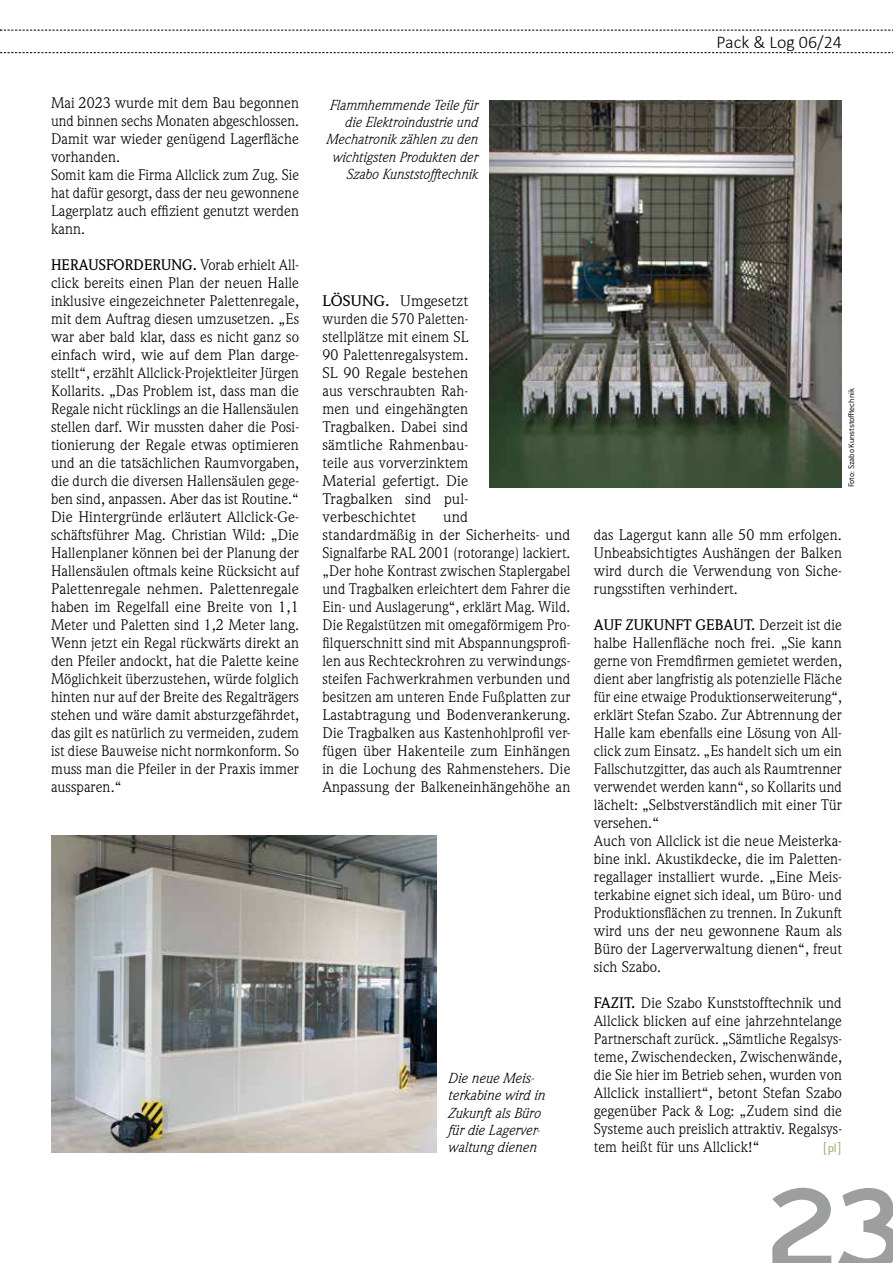
<style>
.page{position:relative;width:893px;height:1263px;background:#fff}
.page>*{position:absolute;margin:0;border:0;box-sizing:border-box;transform-origin:0 0}
.t1{font:700 108px "Aerohop";color:#9c9e9f}
.t2{font:300 18px "Calibri";color:#000}
.t3{font:15px/18px "Weidemann Std";letter-spacing:.005em;color:#000;text-align:justify}
.t4{font:15px/18px "Weidemann Std";letter-spacing:.005em;color:#000;text-align:justify;scale:1.07 1}
.t5{font:italic 14.25px/17.1px "Weidemann Std";color:#000}
.t6{font:300 13.5px "Conduit ITC Pro";color:#9da268}
.t7{font:300 9px "Conduit ITC Pro";letter-spacing:-.015em;color:#000}
.s1{font-weight:500}
</style>
<div class="page">
<img style="left:490px;top:100px;width:352px;height:387px">
<img style="left:51px;top:835px;width:386px;height:318px">
<svg style="left:0;top:52px;width:893px;height:1px"></svg>
<svg style="left:0;top:30px;width:893px;height:1px"></svg>
<p class="t3" style="left:51px;top:94px;width:250px;text-align:left">Mai 2023 wurde mit dem Bau begonnen und binnen sechs Monaten abgeschlossen.<br>Damit war wieder genügend Lagerfläche vorhanden.<br>Somit kam die Firma Allclick zum Zug. Sie hat dafür gesorgt, dass der neu gewonnene<br>Lagerplatz auch effizient genutzt werden kann.</p>
<p class="t3" style="left:51px;top:256px;width:250px"><span class="s1">HERAUSFORD ERUNG .</span> Vorab erhielt All&shy;click bereits einen Plan der neuen Halle inklusive eingezeichneter Palettenregale, mit dem Auftrag diesen umzusetzen. „Es war aber bald klar, dass es nicht ganz so einfach wird, wie auf dem Plan darge&shy;stellt“, erzählt Allclick-Projektleiter Jürgen Kollarits. „Das Problem ist, dass man die Regale nicht rücklings an die Hallensäulen stellen darf. Wir mussten daher die Posi&shy;tionierung der Regale etwas optimieren und an die tatsächlichen Raumvorgaben, die durch die diversen Hallensäulen gege&shy;ben sind, anpassen. Aber das ist Routine.“ Die Hintergründe erläutert Allclick-Ge&shy;schäftsführer Mag. Christian Wild: „Die Hallenplaner können bei der Planung der Hallensäulen oftmals keine Rücksicht auf Palettenregale nehmen. Palettenregale haben im Regelfall eine Breite von 1,1<br>Meter und Paletten sind 1,2 Meter lang.<br>Wenn jetzt ein Regal rückwärts direkt an den Pfeiler andockt, hat die Palette keine Möglichkeit überzustehen, würde folglich hinten nur auf der Breite des Regalträgers stehen und wäre damit absturzgefährdet, das gilt es natürlich zu vermeiden, zudem ist diese Bauweise nicht normkonform. So muss man die Pfeiler in der Praxis immer aussparen.“</p>
<p class="t5" style="left:326px;top:96px;width:153px;text-align:right">Flammhemmende Teile für die Elektroindustrie und<br>Mechatronik zählen zu den wichtigsten Produkten der<br>Szabo Kunststofftechnik</p>
<p class="t4" style="left:322px;top:292px;width:138px"><span class="s1">LÖSUNG .</span> Umgesetzt wurden die 570 Paletten&shy;stellplätze mit einem SL 90 Palettenregalsystem.<br>SL 90 Regale bestehen aus verschraubten Rah&shy;men und eingehängten Tragbalken. Dabei sind sämtliche Rahmenbau&shy;teile aus vorverzinktem Material gefertigt. Die Tragbalken sind pul&shy;verbeschichtet</p>
<p class="t4" style="left:322px;top:508px;width:233px;text-align:left;text-indent:121px">und<br>standardmäßig in der Sicherheits- und Signalfarbe RAL 2001 (rotorange) lackiert. „Der hohe Kontrast zwischen Staplergabel und Tragbalken erleichtert dem Fahrer die Ein- und Auslagerung“, erklärt Mag. Wild.<br>Die Regalstützen mit omegaförmigem Pro&shy;filquerschnitt sind mit Abspannungsprofi&shy;len aus Rechteckrohren zu verwindungs&shy;steifen Fachwerkrahmen verbunden und besitzen am unteren Ende Fußplatten zur Lastabtragung und Bodenverankerung.<br>Die Tragbalken aus Kastenhohlprofil ver&shy;fügen über Hakenteile zum Einhängen in die Lochung des Rahmenstehers. Die Anpassung der Balkeneinhängehöhe an</p>
<p class="t5" style="left:448px;top:1070px;width:98px">Die neue Meis&shy;terkabine wird in<br>Zukunft als Büro für die Lagerver&shy;waltung dienen</p>
<p class="t2" style="left:716px;top:31px;width:127px">Pack &amp; Log 06/24</p>
<p class="t7" style="left:846px;top:487px;width:101px;rotate:-90deg">Foto: Szabo Kunststofftechnik</p>
<p class="t3" style="left:594px;top:526px;width:250px">das Lagergut kann alle 50 mm erfolgen.<br>Unbeabsichtigtes Aushängen der Balken wird durch die Verwendung von Siche&shy;rungsstiften verhindert.</p>
<p class="t3" style="left:594px;top:616px;width:250px;text-align:left"><span class="s1">AUF ZUKUNFT GEBAUT.</span> Derzeit ist die halbe Hallenfläche noch frei. „Sie kann gerne von Fremdfirmen gemietet werden, dient aber langfristig als potenzielle Fläche für eine etwaige Produktionserweiterung“, erklärt Stefan Szabo. Zur Abtrennung der Halle kam ebenfalls eine Lösung von All&shy;click zum Einsatz. „Es handelt sich um ein Fallschutzgitter, das auch als Raumtrenner verwendet werden kann“, so Kollarits und lächelt: „Selbstverständlich mit einer Tür versehen.“<br>Auch von Allclick ist die neue Meisterka&shy;bine inkl. Akustikdecke, die im Paletten&shy;regallager installiert wurde. „Eine Meis&shy;terkabine eignet sich ideal, um Büro- und Produktionsflächen zu trennen. In Zukunft wird uns der neu gewonnene Raum als Büro der Lagerverwaltung dienen“, freut sich Szabo.</p>
<p class="t3" style="left:594px;top:994px;width:250px"><span class="s1">FAZIT.</span> Die Szabo Kunststofftechnik und Allclick blicken auf eine jahrzehntelange Partnerschaft zurück. „Sämtliche Regalsys&shy;teme, Zwischendecken, Zwischenwände, die Sie hier im Betrieb sehen, wurden von Allclick installiert“, betont Stefan Szabo gegenüber Pack &amp; Log: „Zudem sind die Systeme auch preislich attraktiv. Regalsys&shy;tem heißt für uns Allclick!“</p>
<p class="t6" style="left:822px;top:1140px;width:21px">[pl]</p>
<h1 class="t1" style="left:769px;top:1160px;width:136px">23</h1>
</div>
